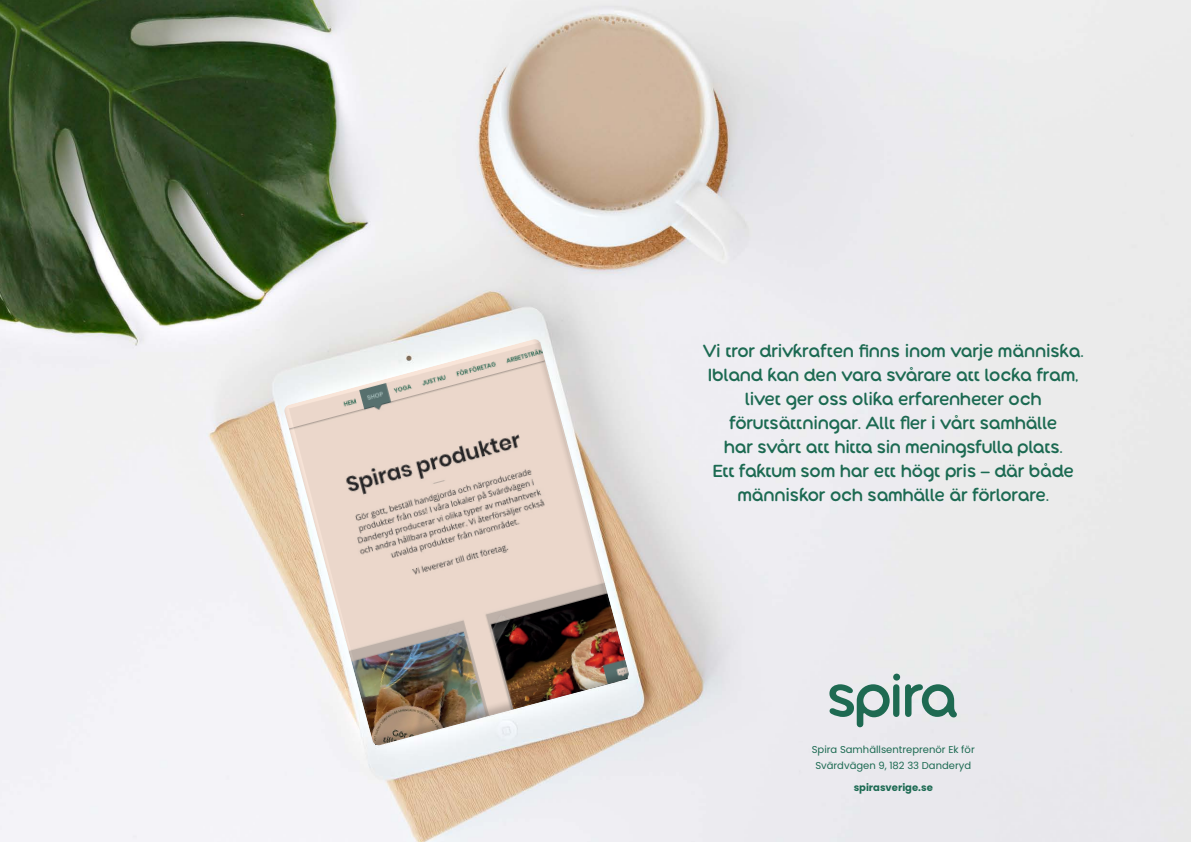
<style>
.page{position:relative;width:1191px;height:842px;background:#fff}
.page>*{position:absolute;margin:0;border:0;box-sizing:border-box;transform-origin:0 0}
.t1{font:500 18px/24px "Along Sans Rounded";letter-spacing:-.01em;color:#1c6a52;text-align:center}
.t2{font:10px "Poppins";color:#1c6a52}
.t3{font:700 10px "Poppins";color:#1c6a52}
</style>
<div class="page">
<img style="left:0;top:0;width:1191px;height:842px">
<img style="left:283px;top:337px;width:348px;height:410px">
<svg style="left:829px;top:684px;width:128px;height:43px;background:#99b7b0"></svg>
<div style="left:893px;top:674px;width:7px;height:7px;background:#1e6a52;border-radius:50%"></div>
<p class="t1" style="left:702px;top:339px;width:382px">Vi tror drivkraften finns inom varje människa.<br>Ibland kan den vara svårare att locka fram, livet ger oss olika erfarenheter och förutsättningar. Allt fler i vårt samhälle<br>har svårt att hitta sin meningsfulla plats.<br>Ett faktum som har ett högt pris – där både människor och samhälle är förlorare.</p>
<p class="t2" style="left:811px;top:744px;width:164px">Spira Samhällsentreprenör Ek för</p>
<p class="t2" style="left:815px;top:760px;width:157px">Svärdvägen 9, 182 33 Danderyd</p>
<p class="t3" style="left:853px;top:782px;width:81px">spirasverige.se</p>
</div>
